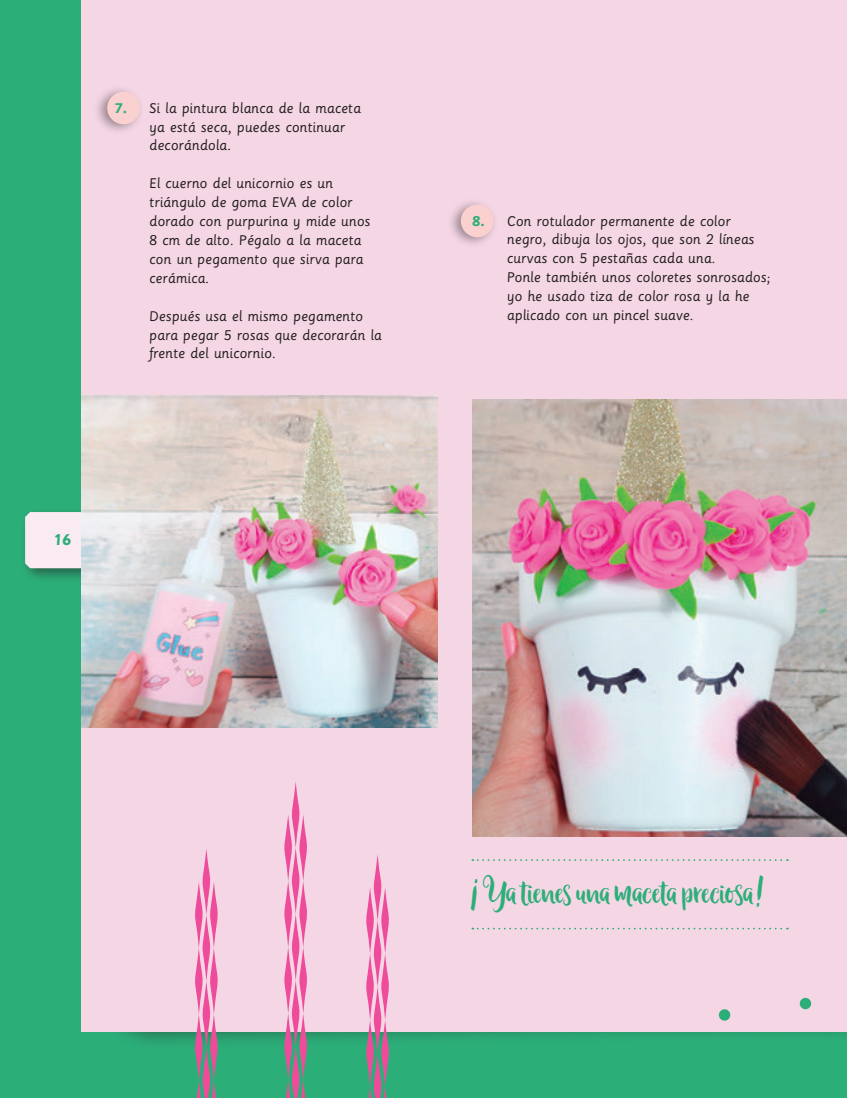
<style>
.page{position:relative;width:847px;height:1098px;background:#fff}
.page>*{position:absolute;margin:0;border:0;box-sizing:border-box;transform-origin:0 0}
.t1{font:47.25px "Fontbox Lemonade Stand";color:#2cae79}
.t2{font:700 17.5px "Sassoon Primary Std";color:#2cae79}
.t3{font:15.75px/18.9px "Sassoon Primary Std";color:#231f20}
.s1{font-weight:700;color:#2cae79}
</style>
<div class="page">
<div style="left:0;top:0;width:847px;height:1097px;background:#2cae79"></div>
<div style="left:20px;top:507px;width:94px;height:76px;background:#231f20;opacity:.51"></div>
<div style="left:25px;top:512px;width:56px;height:56px;background:#faebf2"></div>
<div style="left:88px;top:59px;width:759px;height:1005px;background:#231f20;opacity:.75"></div>
<div style="left:81px;top:0;width:766px;height:1031px;background:#f5d6e5"></div>
<img style="left:472px;top:399px;width:374px;height:437px">
<img style="left:81px;top:395px;width:356px;height:332px">
<svg style="left:472px;top:927px;width:316px;height:2px"></svg>
<svg style="left:472px;top:859px;width:316px;height:1px"></svg>
<div style="left:93px;top:84px;width:52px;height:52px;background:#231f20;opacity:.45"></div>
<div style="left:107px;top:92px;width:33px;height:32px;background:#fbd1d0;border-radius:50%"></div>
<div style="left:447px;top:197px;width:51px;height:52px;background:#231f20;opacity:.45"></div>
<div style="left:461px;top:205px;width:32px;height:32px;background:#fbd1d0;border-radius:50%"></div>
<div style="left:799px;top:997px;width:12px;height:11px;background:#2cae79;border-radius:50%"></div>
<svg style="left:719px;top:1008px;width:11px;height:12px"></svg>
<svg style="left:366px;top:887px;width:8px;height:66px"></svg>
<svg style="left:366px;top:953px;width:8px;height:66px"></svg>
<svg style="left:366px;top:1019px;width:8px;height:66px"></svg>
<svg style="left:381px;top:887px;width:8px;height:66px"></svg>
<svg style="left:381px;top:953px;width:8px;height:66px"></svg>
<svg style="left:381px;top:1019px;width:8px;height:66px"></svg>
<svg style="left:366px;top:1052px;width:23px;height:45px"></svg>
<svg style="left:374px;top:986px;width:8px;height:66px"></svg>
<svg style="left:374px;top:920px;width:8px;height:66px"></svg>
<svg style="left:374px;top:854px;width:8px;height:66px"></svg>
<svg style="left:284px;top:814px;width:8px;height:66px"></svg>
<svg style="left:284px;top:880px;width:8px;height:67px"></svg>
<svg style="left:284px;top:947px;width:8px;height:66px"></svg>
<svg style="left:284px;top:1013px;width:8px;height:66px"></svg>
<svg style="left:299px;top:814px;width:8px;height:66px"></svg>
<svg style="left:299px;top:880px;width:8px;height:67px"></svg>
<svg style="left:299px;top:947px;width:8px;height:66px"></svg>
<svg style="left:299px;top:1013px;width:8px;height:66px"></svg>
<svg style="left:284px;top:1046px;width:23px;height:51px"></svg>
<svg style="left:292px;top:980px;width:8px;height:66px"></svg>
<svg style="left:292px;top:913px;width:8px;height:67px"></svg>
<svg style="left:292px;top:847px;width:8px;height:66px"></svg>
<svg style="left:292px;top:781px;width:8px;height:66px"></svg>
<svg style="left:195px;top:881px;width:8px;height:66px"></svg>
<svg style="left:195px;top:947px;width:8px;height:67px"></svg>
<svg style="left:195px;top:1014px;width:8px;height:66px"></svg>
<svg style="left:210px;top:881px;width:8px;height:66px"></svg>
<svg style="left:210px;top:947px;width:8px;height:67px"></svg>
<svg style="left:210px;top:1014px;width:8px;height:66px"></svg>
<svg style="left:195px;top:1047px;width:23px;height:50px"></svg>
<svg style="left:203px;top:980px;width:7px;height:67px"></svg>
<svg style="left:203px;top:914px;width:7px;height:66px"></svg>
<svg style="left:203px;top:848px;width:7px;height:66px"></svg>
<p class="t3" style="left:149px;top:98px;width:213px;text-indent:-35px"><span class="s1">7.</span> Si la pintura blanca de la maceta ya está seca, puedes continuar decorándola.</p>
<p class="t3" style="left:149px;top:174px;width:223px">El cuerno del unicornio es un triángulo de goma EVA de color dorado con purpurina y mide unos<br>8 cm de alto. Pégalo a la maceta con un pegamento que sirva para cerámica.</p>
<p class="t3" style="left:149px;top:306px;width:234px">Después usa el mismo pegamento para pegar 5 rosas que decorarán la frente del unicornio.</p>
<p class="t2" style="left:54px;top:529px;width:19px">16</p>
<p class="t3" style="left:507px;top:211px;width:265px;text-indent:-35px"><span class="s1">8.</span> Con rotulador permanente de color negro, dibuja los ojos, que son 2 líneas curvas con 5 pestañas cada una.<br>Ponle también unos coloretes sonrosados; yo he usado tiza de color rosa y la he aplicado con un pincel suave.</p>
<h1 class="t1" style="left:486px;top:864px;width:280px">Ya tienes una maceta preciosa!</h1>
<h1 class="t1" style="left:480px;top:920px;width:12px;rotate:-180deg">!</h1>
</div>
